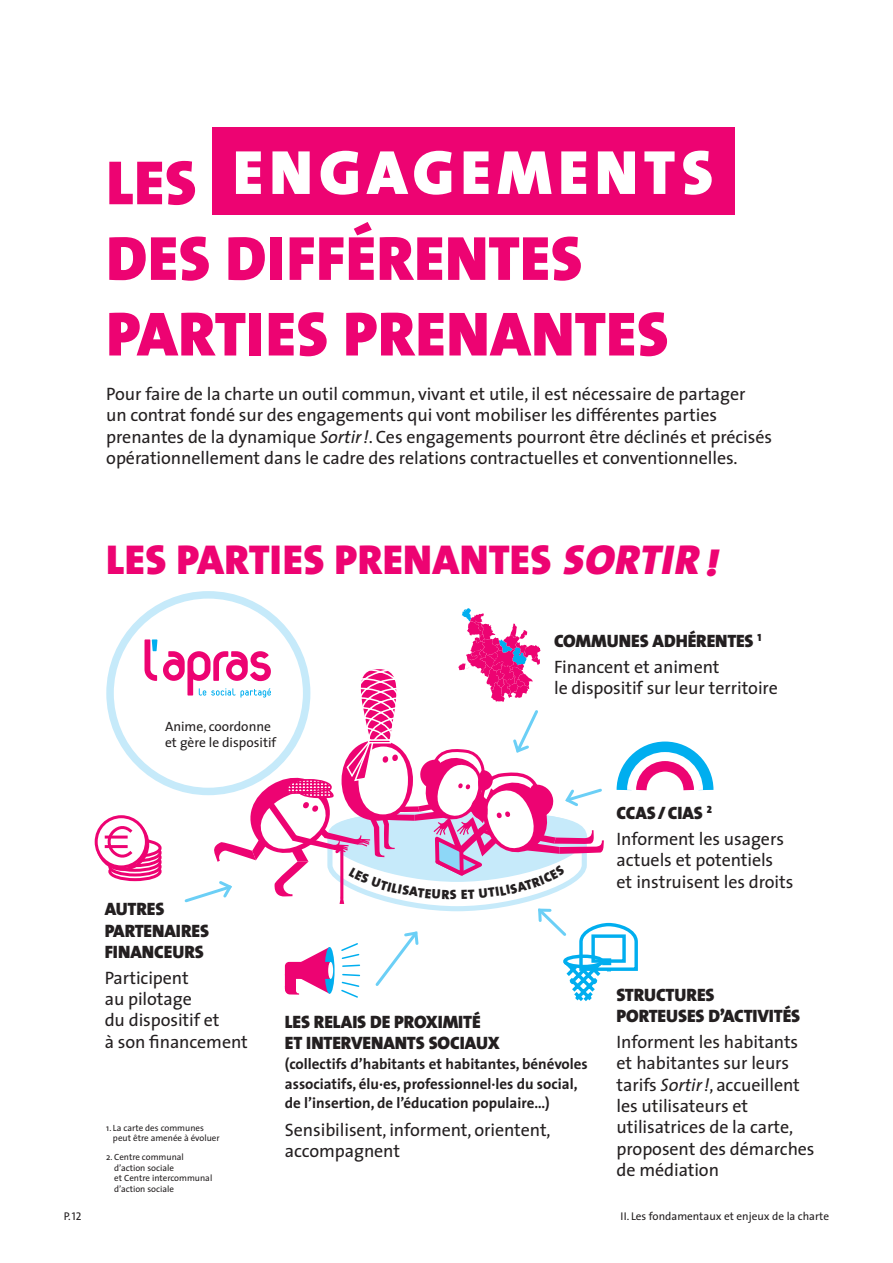
<style>
.page{position:relative;width:893px;height:1263px;background:#fff}
.page>*{position:absolute;margin:0;border:0;box-sizing:border-box;transform-origin:0 0}
.t1{font:63px/85.9px "The Sans Black Caps";letter-spacing:.01em;color:#ed0372}
.t2{font:42px "The Sans Black Caps";letter-spacing:.01em;color:#ed0372}
.t3{font:18px/21.3px "The Sans";letter-spacing:-.005em;color:#231f20}
.t4{font:18px/21.3px "The Sans Black Caps";letter-spacing:-.005em;color:#231f20}
.t5{font:700 15px/19.5px "The Sans";color:#231f20}
.t6{font:13.5px/16.2px "The Sans";color:#231f20}
.t7{font:13.5px "The Sans Black Caps";color:#231f20}
.t8{font:11.25px "The Sans";color:#231f20}
.t9{font:11.25px "The Sans Caps";color:#231f20}
.t10{font:9px/10.5px "The Sans";color:#231f20}
.s1{color:#fff}
.s2{font-style:italic}
</style>
<div class="page">
<svg style="left:110px;top:595px;width:197px;height:196px"></svg>
<div style="left:106px;top:591px;width:204px;height:204px;border:8px solid #c6eafa;border-radius:50%"></div>
<div style="left:212px;top:128px;width:522px;height:87px;background:#ed0372"></div>
<svg style="left:110px;top:863px;width:50px;height:17px"></svg>
<div style="left:108px;top:862px;width:54px;height:19px;border:3px solid #ed0372;border-radius:50%"></div>
<svg style="left:110px;top:858px;width:50px;height:17px"></svg>
<div style="left:108px;top:857px;width:54px;height:19px;border:3px solid #ed0372;border-radius:50%"></div>
<div style="left:108px;top:852px;width:54px;height:20px;border:3px solid #ed0372;border-radius:50%"></div>
<div style="left:108px;top:848px;width:54px;height:19px;border:3px solid #ed0372;border-radius:50%"></div>
<div style="left:110px;top:844px;width:50px;height:17px;background:#ed0372;border-radius:50%"></div>
<div style="left:108px;top:843px;width:54px;height:19px;border:3px solid #ed0372;border-radius:50%"></div>
<div style="left:108px;top:838px;width:54px;height:20px;border:3px solid #ed0372;border-radius:50%"></div>
<div style="left:96px;top:817px;width:53px;height:54px;border:3px solid #ed0372;border-radius:50%"></div>
<svg style="left:96px;top:817px;width:50px;height:50px"></svg>
<div style="left:95px;top:815px;width:53px;height:53px;border:3px solid #ed0372;border-radius:50%"></div>
<svg style="left:103px;top:826px;width:33px;height:36px"></svg>
<hr style="left:105px;top:835px;width:23px;height:3px;background:#ed0372">
<hr style="left:105px;top:845px;width:23px;height:3px;background:#ed0372">
<svg style="left:145px;top:608px;width:569px;height:393px"></svg>
<h1 class="t1" style="left:106px;top:128px;width:608px">LES <span class="s1">ENGAGEMENTS<br></span>DES DIFFÉRENTES</h1>
<h1 class="t1" style="left:106px;top:290px;width:564px">PARTIES PRENANTES</h1>
<p class="t3" style="left:106px;top:383px;width:667px">Pour faire de la charte un outil commun, vivant et utile, il est nécessaire de partager<br>un contrat fondé sur des engagements qui vont mobiliser les différentes parties prenantes de la dynamique <span class="s2">Sortir !</span>. Ces engagements pourront être déclinés et précisés opérationnellement dans le cadre des relations contractuelles et conventionnelles.</p>
<h2 class="t2" style="left:106px;top:525px;width:625px">LES PARTIES PRENANTES <span class="s2">SORTIR!</span></h2>
<p class="t6" style="left:165px;top:718px;width:113px">Anime, coordonne et gère le dispositif</p>
<p class="t4" style="left:554px;top:630px;width:209px">COMMUNES ADHÉRENTES <sup>1</sup></p>
<p class="t3" style="left:554px;top:655px;width:225px">Financent et animent<br>le dispositif sur leur territoire</p>
<p class="t4" style="left:105px;top:898px;width:106px">AUTRES<br>PARTENAIRES<br>FINANCEURS</p>
<p class="t3" style="left:105px;top:966px;width:145px">Participent<br>au pilotage<br>du dispositif et<br>à son financement</p>
<p class="t10" style="left:113px;top:1122px;width:108px;text-indent:-7px">1. La carte des communes peut être amenée à évoluer</p>
<p class="t10" style="left:114px;top:1151px;width:100px;text-indent:-8px">2. Centre communal d’action sociale<br>et Centre intercommunal d’action sociale</p>
<p class="t7" style="left:450px;top:883px;width:8px">S</p>
<p class="t4" style="left:617px;top:802px;width:97px">CCAS/CIAS <sup>2</sup></p>
<p class="t3" style="left:617px;top:828px;width:178px">Informent les usagers actuels et potentiels et instruisent les droits</p>
<p class="t4" style="left:285px;top:1011px;width:216px">LES RELAIS DE PROXIMITÉ<br>ET INTERVENANTS SOCIAUX</p>
<p class="t5" style="left:285px;top:1054px;width:304px">(collectifs d’habitants et habitantes, bénévoles associatifs, élu·es, professionnel·les du social, de l’insertion, de l’éducation populaire…)</p>
<p class="t3" style="left:285px;top:1118px;width:267px">Sensibilisent, informent, orientent, accompagnent</p>
<p class="t4" style="left:617px;top:984px;width:185px">STRUCTURES<br>PORTEUSES D’ACTIVITÉS</p>
<p class="t3" style="left:617px;top:1031px;width:200px">Informent les habitants et habitantes sur leurs tarifs <span class="s2">Sortir !</span>, accueillent les utilisateurs et utilisatrices de la carte, proposent des démarches de médiation</p>
<p class="t9" style="left:64px;top:1207px;width:19px">P. 12</p>
<p class="t8" style="left:621px;top:1207px;width:210px">II. Les fondamentaux et enjeux de la charte</p>
</div>
